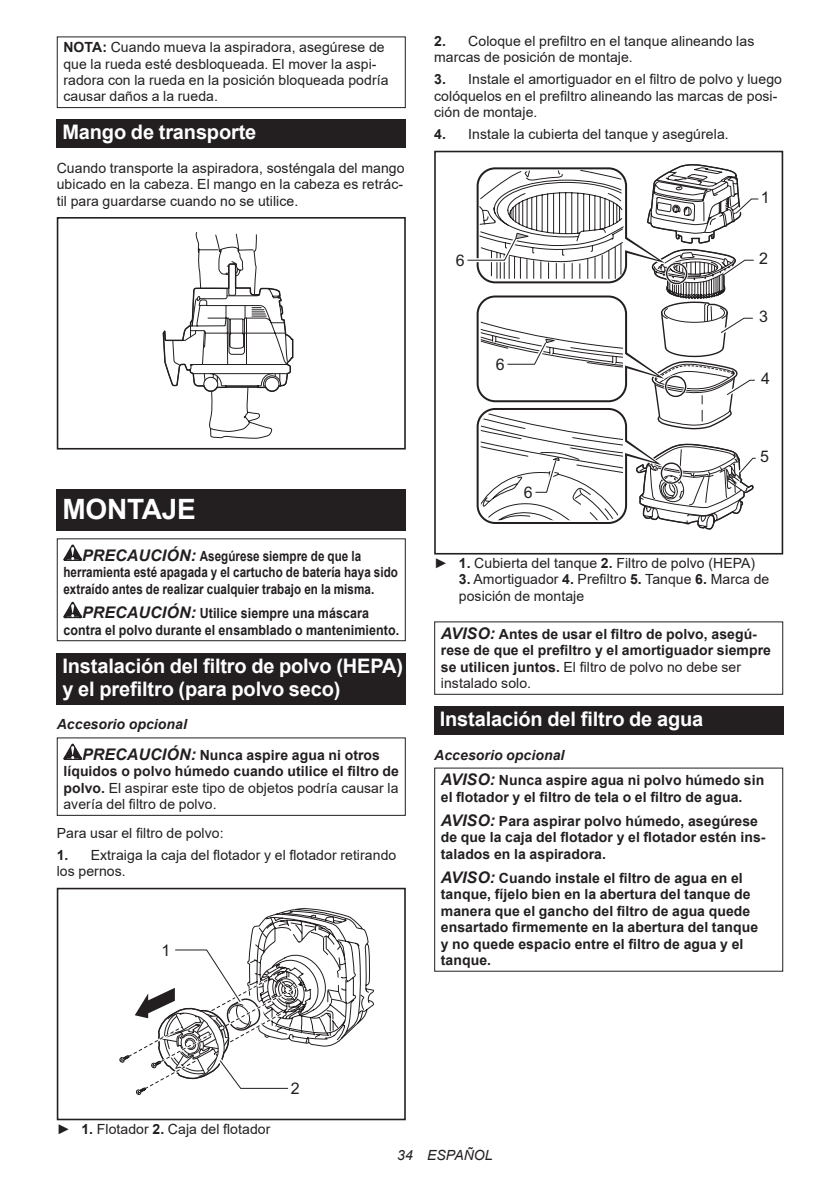
<style>
.page{position:relative;width:840px;height:1191px;background:#fff}
.page>*{position:absolute;margin:0;border:0;box-sizing:border-box;transform-origin:0 0}
.t1{font:700 28px "Arial";letter-spacing:-.01em;color:#fff}
.t2{font:700 20px/23.4px "Arial";letter-spacing:-.01em;color:#fff}
.t3{font:16px "Arial";color:#231f20}
.t4{font:14px/16.4px "Arial";letter-spacing:.005em;color:#231f20}
.t5{font:700 14px/16.4px "Arial";letter-spacing:.005em;color:#231f20}
.t6{font:700 14px/16.4px "Arial";letter-spacing:.005em;color:#231f20;scale:.83 1}
.t7{font:700 14px/16.4px "Arial";letter-spacing:.005em;color:#231f20;scale:.89 1}
.t8{font:italic 14px "Arial";letter-spacing:.005em;color:#231f20}
.s1{font-weight:700}
.s2{font-style:italic;font-size:16px}
.s3{font-style:italic}
.s4{font-weight:400}
</style>
<div class="page">
<div style="left:57px;top:36px;width:348px;height:72px;border:1px solid #231f20"></div>
<div style="left:57px;top:119px;width:348px;height:29px;background:#231f20"></div>
<svg style="left:162px;top:232px;width:132px;height:207px"></svg>
<div style="left:57px;top:217px;width:348px;height:232px;border:2px solid #231f20"></div>
<div style="left:57px;top:489px;width:348px;height:41px;background:#231f20"></div>
<svg style="left:63px;top:544px;width:19px;height:17px"></svg>
<svg style="left:63px;top:602px;width:19px;height:16px"></svg>
<div style="left:57px;top:538px;width:348px;height:103px;border:1px solid #231f20"></div>
<div style="left:57px;top:652px;width:348px;height:52px;background:#231f20"></div>
<svg style="left:63px;top:743px;width:19px;height:17px"></svg>
<div style="left:57px;top:737px;width:348px;height:79px;border:1px solid #231f20"></div>
<div style="left:57px;top:887px;width:348px;height:233px;border:2px solid #231f20"></div>
<svg style="left:119px;top:908px;width:255px;height:187px"></svg>
<div style="left:434px;top:151px;width:348px;height:403px;border:2px solid #231f20"></div>
<svg style="left:467px;top:164px;width:292px;height:366px"></svg>
<div style="left:434px;top:621px;width:348px;height:74px;border:1px solid #231f20"></div>
<div style="left:434px;top:706px;width:348px;height:28px;background:#231f20"></div>
<p class="t4" style="left:63px;top:39px;width:326px"><span class="s1">NOTA:</span> Cuando mueva la aspiradora, asegúrese de que la rueda esté desbloqueada. El mover la aspi&shy;radora con la rueda en la posición bloqueada podría causar daños a la rueda.</p>
<h2 class="t2" style="left:62px;top:121px;width:195px">Mango de transporte</h2>
<p class="t4" style="left:57px;top:160px;width:349px;text-align:justify">Cuando transporte la aspiradora, sosténgala del mango ubicado en la cabeza. El mango en la cabeza es retrác&shy;til para guardarse cuando no se utilice.</p>
<h1 class="t1" style="left:62px;top:489px;width:135px">MONTAJE</h1>
<p class="t6" style="left:63px;top:548px;width:404px;text-indent:19px"><span class="s2">PRECAUCIÓN:</span> Asegúrese siempre de que la herramienta esté apagada y el cartucho de batería haya sido extraído antes de realizar cualquier trabajo en la misma.</p>
<p class="t7" style="left:63px;top:605px;width:378px;text-indent:19px"><span class="s2">PRECAUCIÓN:</span> Utilice siempre una máscara contra el polvo durante el ensamblado o mantenimiento.</p>
<h2 class="t2" style="left:62px;top:654px;width:342px">Instalación del filtro de polvo (HEPA) y el prefiltro (para polvo seco)</h2>
<p class="t5" style="left:82px;top:709px;width:299px;line-height:30.6px;text-indent:-25px"><span class="s3">Accesorio opcional<br></span><span class="s2">PRECAUCIÓN:</span> Nunca aspire agua ni otros</p>
<p class="t4" style="left:63px;top:763px;width:337px;text-align:justify"><span class="s1">líquidos o polvo húmedo cuando utilice el filtro de polvo.</span> El aspirar este tipo de objetos podría causar la avería del filtro de polvo.</p>
<p class="t4" style="left:57px;top:824px;width:168px">Para usar el filtro de polvo:</p>
<p class="t4" style="left:57px;top:846px;width:341px"><span class="s1">1.</span> Extraiga la caja del flotador y el flotador retirando los pernos.</p>
<p class="t3" style="left:161px;top:939px;width:10px">1</p>
<p class="t4" style="left:434px;top:33px;width:321px"><span class="s1">2.</span> Coloque el prefiltro en el tanque alineando las marcas de posición de montaje.</p>
<p class="t4" style="left:434px;top:71px;width:349px"><span class="s1">3.</span> Instale el amortiguador en el filtro de polvo y luego colóquelos en el prefiltro alineando las marcas de posi&shy;ción de montaje.</p>
<p class="t4" style="left:434px;top:126px;width:296px"><span class="s1">4.</span> Instale la cubierta del tanque y asegúrela.</p>
<p class="t3" style="left:455px;top:249px;width:10px">6</p>
<p class="t3" style="left:495px;top:353px;width:10px">6</p>
<p class="t3" style="left:523px;top:481px;width:10px">6</p>
<p class="t3" style="left:760px;top:186px;width:10px">1</p>
<p class="t3" style="left:758px;top:247px;width:10px">2</p>
<p class="t3" style="left:758px;top:305px;width:10px">3</p>
<p class="t3" style="left:760px;top:367px;width:10px">4</p>
<p class="t3" style="left:759px;top:445px;width:10px">5</p>
<p class="t4" style="left:434px;top:555px;width:322px">► <span class="s1">1.</span> Cubierta del tanque <span class="s1">2.</span> Filtro de polvo (HEPA)</p>
<p class="t4" style="left:458px;top:571px;width:312px"><span class="s1">3.</span> Amortiguador <span class="s1">4.</span> Prefiltro <span class="s1">5.</span> Tanque <span class="s1">6.</span> Marca de posición de montaje</p>
<p class="t5" style="left:440px;top:626px;width:331px"><span class="s2">AVISO:</span> Antes de usar el filtro de polvo, asegú&shy;rese de que el prefiltro y el amortiguador siempre se utilicen juntos. <span class="s4">El filtro de polvo no debe ser instalado solo.</span></p>
<h2 class="t2" style="left:439px;top:707px;width:265px">Instalación del filtro de agua</h2>
<p class="t5" style="left:440px;top:742px;width:325px;line-height:25.6px;text-indent:-7px"><span class="s3">Accesorio opcional<br></span><span class="s2">AVISO:</span> Nunca aspire agua ni polvo húmedo sin</p>
<p class="t5" style="left:440px;top:784px;width:318px;line-height:24.4px">el flotador y el filtro de tela o el filtro de agua.<br><span class="s2">AVISO:</span> Para aspirar polvo húmedo, asegúrese</p>
<p class="t5" style="left:440px;top:829px;width:326px">de que la caja del flotador y el flotador estén ins&shy;talados en la aspiradora.</p>
<p class="t5" style="left:440px;top:870px;width:319px"><span class="s2">AVISO:</span> Cuando instale el filtro de agua en el tanque, fíjelo bien en la abertura del tanque de manera que el gancho del filtro de agua quede ensartado firmemente en la abertura del tanque y no quede espacio entre el filtro de agua y el tanque.</p>
<p class="t4" style="left:57px;top:1120px;width:215px">► <span class="s1">1.</span> Flotador <span class="s1">2.</span> Caja del flotador</p>
<p class="t3" style="left:291px;top:1077px;width:10px">2</p>
<p class="t8" style="left:397px;top:1146px;width:97px">34 ESPAÑOL</p>
</div>
